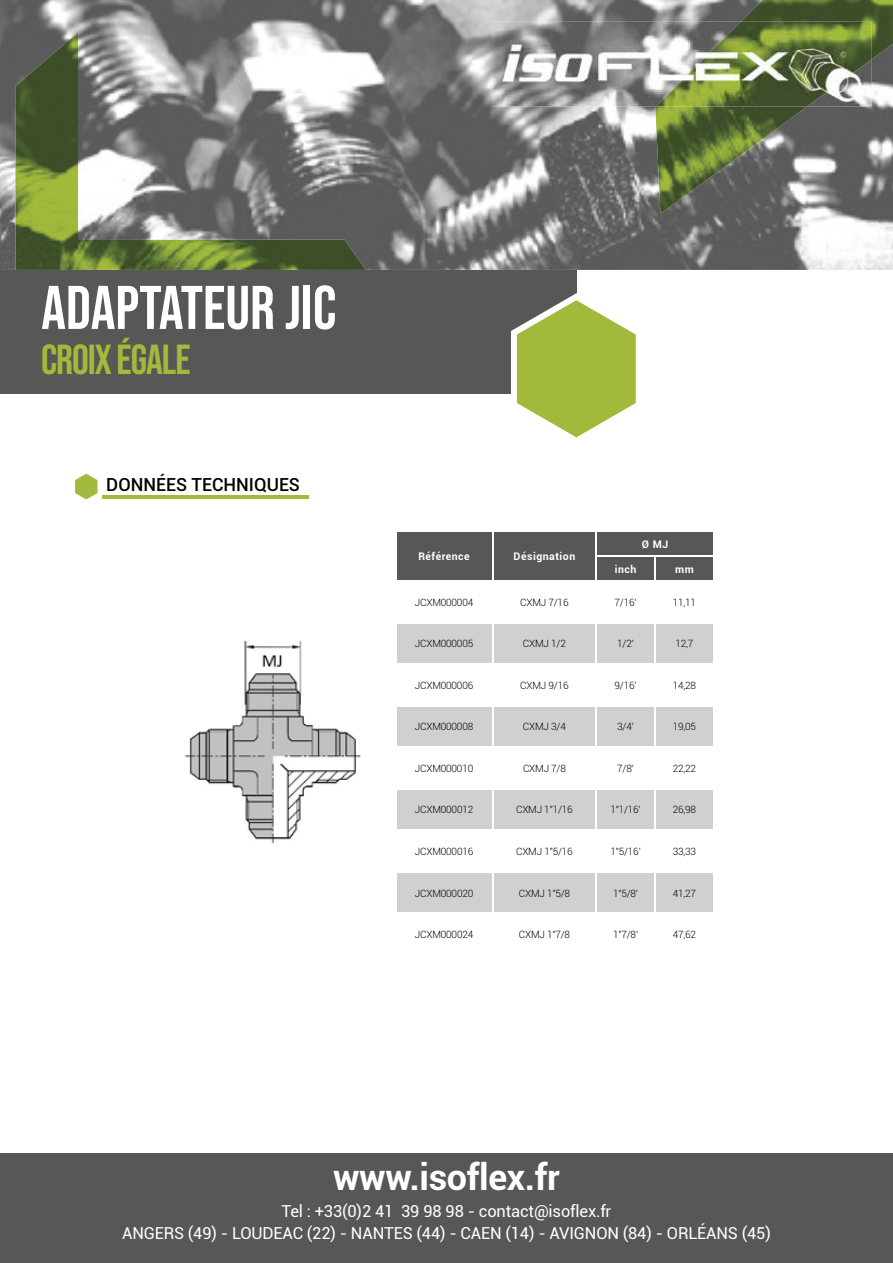
<style>
.page{position:relative;width:893px;height:1263px;background:#fff}
.page>*{position:absolute;margin:0;border:0;box-sizing:border-box;transform-origin:0 0}
.t1{font:61.5px "Bebas Neue";color:#fff}
.t2{font:42px "Bebas Neue";letter-spacing:-.025em;color:#a2ba3b}
.t3{font:700 36px "Roboto";letter-spacing:-.01em;color:#fff}
.t4{font:500 18px "Roboto";color:#000}
.t5{font:16.5px/22px "Roboto";letter-spacing:-.01em;color:#fff;text-align:center}
.t6{font:700 10.5px "Roboto";letter-spacing:.05em;color:#fff}
.t7{font:300 10.05px "Roboto";letter-spacing:-.02em;color:#000}
</style>
<div class="page">
<img style="left:0;top:0;width:893px;height:270px">
<img style="left:15px;top:32px;width:351px;height:238px">
<div style="left:0;top:270px;width:576px;height:123px;background:#575756"></div>
<svg style="left:511px;top:293px;width:125px;height:145px"></svg>
<img style="left:655px;top:0;width:238px;height:214px">
<img style="left:492px;top:21px;width:164px;height:85px">
<img style="left:656px;top:21px;width:216px;height:85px">
<div style="left:0;top:1153px;width:893px;height:110px;background:#575756"></div>
<svg style="left:75px;top:473px;width:28px;height:27px"></svg>
<hr style="left:102px;top:495px;width:206px;height:3px;background:#a2ba3b">
<svg style="left:397px;top:624px;width:316px;height:288px;fill:#d0d0d0"></svg>
<hr style="left:395px;top:663px;width:98px;height:2px;background:#fff">
<hr style="left:395px;top:705px;width:98px;height:1px;background:#fff">
<hr style="left:395px;top:746px;width:98px;height:2px;background:#fff">
<hr style="left:395px;top:788px;width:98px;height:1px;background:#fff">
<hr style="left:395px;top:830px;width:98px;height:1px;background:#fff">
<hr style="left:395px;top:871px;width:98px;height:2px;background:#fff">
<div style="left:397px;top:532px;width:316px;height:48px;background:#575756"></div>
<hr style="left:492px;top:623px;width:1px;height:40px;background:#fff">
<hr style="left:595px;top:623px;width:2px;height:40px;background:#fff">
<hr style="left:654px;top:623px;width:1px;height:40px;background:#fff">
<hr style="left:493px;top:663px;width:103px;height:2px;background:#fff">
<hr style="left:492px;top:665px;width:1px;height:40px;background:#fff">
<hr style="left:596px;top:663px;width:59px;height:2px;background:#fff">
<hr style="left:595px;top:665px;width:2px;height:40px;background:#fff">
<hr style="left:655px;top:663px;width:60px;height:2px;background:#fff">
<hr style="left:654px;top:665px;width:1px;height:40px;background:#fff">
<hr style="left:493px;top:705px;width:103px;height:1px;background:#fff">
<hr style="left:492px;top:706px;width:1px;height:40px;background:#fff">
<hr style="left:596px;top:705px;width:59px;height:1px;background:#fff">
<hr style="left:595px;top:706px;width:2px;height:40px;background:#fff">
<hr style="left:655px;top:705px;width:60px;height:1px;background:#fff">
<hr style="left:654px;top:706px;width:1px;height:40px;background:#fff">
<hr style="left:493px;top:746px;width:103px;height:2px;background:#fff">
<hr style="left:492px;top:748px;width:1px;height:40px;background:#fff">
<hr style="left:596px;top:746px;width:59px;height:2px;background:#fff">
<hr style="left:595px;top:748px;width:2px;height:40px;background:#fff">
<hr style="left:655px;top:746px;width:60px;height:2px;background:#fff">
<hr style="left:654px;top:748px;width:1px;height:40px;background:#fff">
<hr style="left:493px;top:788px;width:103px;height:1px;background:#fff">
<hr style="left:492px;top:789px;width:1px;height:41px;background:#fff">
<hr style="left:596px;top:788px;width:59px;height:1px;background:#fff">
<hr style="left:595px;top:789px;width:2px;height:41px;background:#fff">
<hr style="left:655px;top:788px;width:60px;height:1px;background:#fff">
<hr style="left:654px;top:789px;width:1px;height:41px;background:#fff">
<hr style="left:493px;top:830px;width:103px;height:1px;background:#fff">
<hr style="left:492px;top:831px;width:1px;height:40px;background:#fff">
<hr style="left:596px;top:830px;width:59px;height:1px;background:#fff">
<hr style="left:595px;top:831px;width:2px;height:40px;background:#fff">
<hr style="left:655px;top:830px;width:60px;height:1px;background:#fff">
<hr style="left:654px;top:831px;width:1px;height:40px;background:#fff">
<hr style="left:493px;top:871px;width:103px;height:2px;background:#fff">
<hr style="left:492px;top:873px;width:1px;height:40px;background:#fff">
<hr style="left:596px;top:871px;width:59px;height:2px;background:#fff">
<hr style="left:595px;top:873px;width:2px;height:40px;background:#fff">
<hr style="left:655px;top:871px;width:60px;height:2px;background:#fff">
<hr style="left:654px;top:873px;width:1px;height:40px;background:#fff">
<img style="left:185px;top:640px;width:176px;height:204px">
<h1 class="t1" style="left:41px;top:273px;width:297px">ADAPTATEUR JIC</h1>
<h2 class="t2" style="left:41px;top:336px;width:151px">CROIX ÉGALE</h2>
<h3 class="t4" style="left:106px;top:472px;width:195px">DONNÉES TECHNIQUES</h3>
<p class="t6" style="left:418px;top:549px;width:53px">Référence</p>
<p class="t6" style="left:514px;top:549px;width:63px">Désignation</p>
<p class="t6" style="left:642px;top:536px;width:28px">Ø MJ</p>
<p class="t6" style="left:615px;top:561px;width:23px">inch</p>
<p class="t6" style="left:675px;top:561px;width:20px">mm</p>
<p class="t7" style="left:415px;top:595px;width:60px">JCXM000004</p>
<p class="t7" style="left:520px;top:595px;width:50px">CXMJ 7/16</p>
<p class="t7" style="left:614px;top:595px;width:23px">7/16'</p>
<p class="t7" style="left:673px;top:595px;width:25px">11,11</p>
<p class="t7" style="left:415px;top:637px;width:60px">JCXM000005</p>
<p class="t7" style="left:523px;top:637px;width:44px">CXMJ 1/2</p>
<p class="t7" style="left:617px;top:637px;width:18px">1/2'</p>
<p class="t7" style="left:675px;top:637px;width:20px">12,7</p>
<p class="t7" style="left:415px;top:678px;width:60px">JCXM000006</p>
<p class="t7" style="left:520px;top:678px;width:50px">CXMJ 9/16</p>
<p class="t7" style="left:614px;top:678px;width:23px">9/16'</p>
<p class="t7" style="left:673px;top:678px;width:25px">14,28</p>
<p class="t7" style="left:415px;top:720px;width:60px">JCXM000008</p>
<p class="t7" style="left:523px;top:720px;width:44px">CXMJ 3/4</p>
<p class="t7" style="left:617px;top:720px;width:18px">3/4'</p>
<p class="t7" style="left:673px;top:720px;width:25px">19,05</p>
<p class="t7" style="left:415px;top:761px;width:60px">JCXM000010</p>
<p class="t7" style="left:523px;top:761px;width:44px">CXMJ 7/8</p>
<p class="t7" style="left:617px;top:761px;width:18px">7/8'</p>
<p class="t7" style="left:673px;top:761px;width:25px">22,22</p>
<p class="t7" style="left:415px;top:803px;width:60px">JCXM000012</p>
<p class="t7" style="left:516px;top:803px;width:58px">CXMJ 1"1/16</p>
<p class="t7" style="left:610px;top:803px;width:32px">1"1/16'</p>
<p class="t7" style="left:673px;top:803px;width:25px">26,98</p>
<p class="t7" style="left:415px;top:844px;width:60px">JCXM000016</p>
<p class="t7" style="left:516px;top:844px;width:58px">CXMJ 1"5/16</p>
<p class="t7" style="left:610px;top:844px;width:32px">1"5/16'</p>
<p class="t7" style="left:673px;top:844px;width:25px">33,33</p>
<p class="t7" style="left:415px;top:886px;width:60px">JCXM000020</p>
<p class="t7" style="left:519px;top:886px;width:53px">CXMJ 1"5/8</p>
<p class="t7" style="left:613px;top:886px;width:27px">1"5/8'</p>
<p class="t7" style="left:673px;top:886px;width:25px">41,27</p>
<p class="t7" style="left:415px;top:927px;width:60px">JCXM000024</p>
<p class="t7" style="left:519px;top:927px;width:53px">CXMJ 1"7/8</p>
<p class="t7" style="left:613px;top:927px;width:27px">1"7/8'</p>
<p class="t7" style="left:673px;top:927px;width:25px">47,62</p>
<h3 class="t3" style="left:333px;top:1152px;width:228px">www.isoflex.fr</h3>
<h3 class="t5" style="left:122px;top:1199px;width:650px">Tel : +33(0)2 41 39 98 98 - contact@isoflex.fr<br>ANGERS (49) - LOUDEAC (22) - NANTES (44) - CAEN (14) - AVIGNON (84) - ORLÉANS (45)</h3>
</div>
